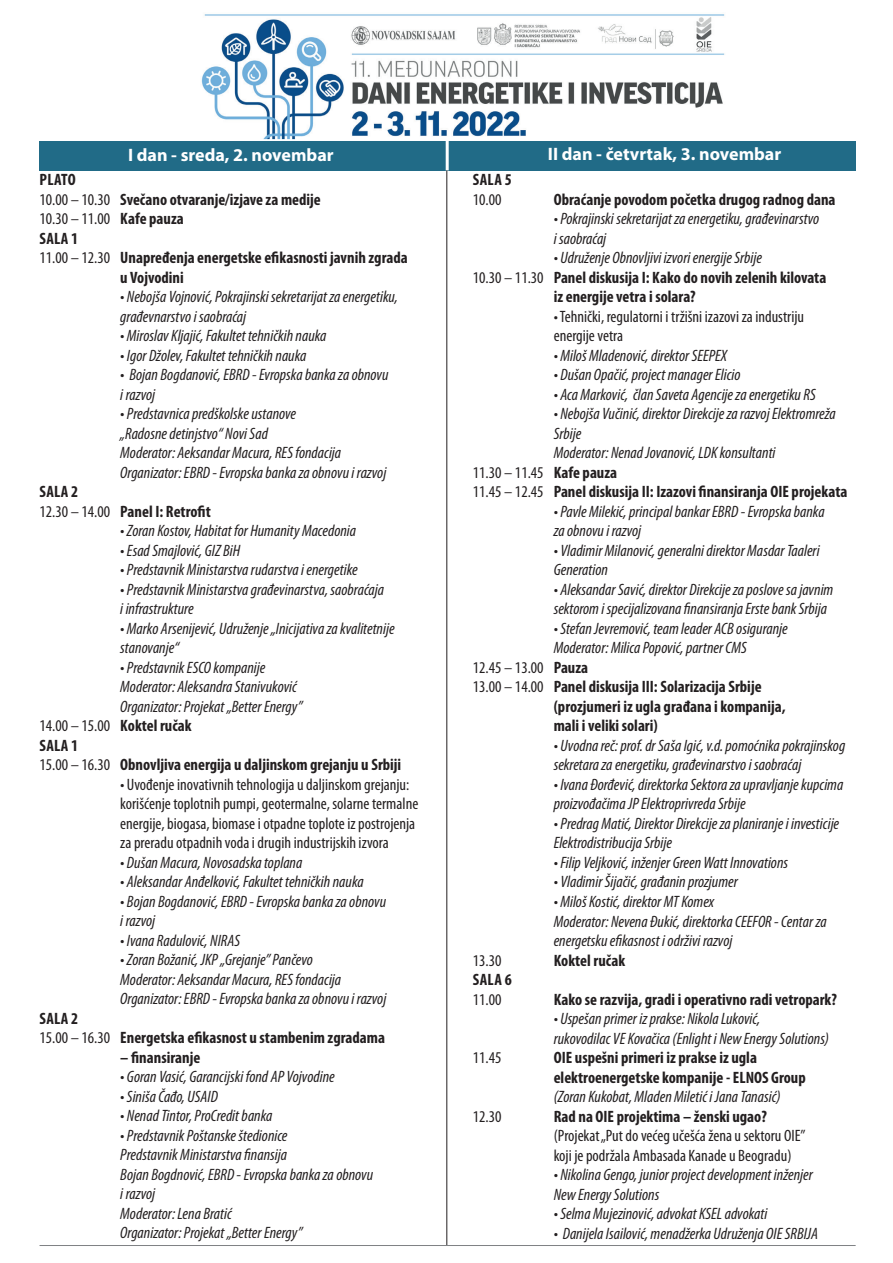
<style>
.page{position:relative;width:893px;height:1263px;background:#fff}
.page>*{position:absolute;margin:0;border:0;box-sizing:border-box;transform-origin:0 0}
.t1{font:700 18px "Myriad Pro";color:#fff}
.t2{font:italic condensed 16.5px/19.5px "Myriad Pro";color:#231f20}
.t3{font:700 condensed 16.5px/19.5px "Myriad Pro";color:#231f20}
.t4{font:condensed 16.5px/19.5px "Myriad Pro";color:#231f20}
.s1{font-weight:400}
.s2{font-weight:700}
.s3{font-style:italic}
</style>
<div class="page">
<img style="left:201px;top:14px;width:524px;height:124px">
<div style="left:40px;top:141px;width:408px;height:29px;background:#216b87"></div>
<div style="left:448px;top:141px;width:408px;height:29px;background:#216b87"></div>
<hr style="left:446px;top:151px;width:1px;height:1095px;background:#231f20">
<hr style="left:446px;top:141px;width:3px;height:29px;background:#fff">
<hr style="left:40px;top:1245px;width:816px;height:1px;background:#808285">
<p class="t1" style="left:128px;top:145px;width:207px">I dan - sreda, 2. novembar</p>
<p class="t3" style="left:40px;top:170px;width:38px">PLATO</p>
<p class="t3" style="left:40px;top:190px;width:283px"><span class="s1">10.00 – 10.30</span> Svečano otvaranje/izjave za medije</p>
<p class="t4" style="left:40px;top:209px;width:146px">10.30 – 11.00 <span class="s2">Kafe pauza</span></p>
<p class="t3" style="left:40px;top:229px;width:40px">SALA 1</p>
<p class="t3" style="left:40px;top:248px;width:370px"><span class="s1">11.00 – 12.30</span> Unapređenja energetske efikasnosti javnih zgrada</p>
<p class="t3" style="left:120px;top:268px;width:65px">u Vojvodini</p>
<p class="t2" style="left:120px;top:287px;width:279px">• Nebojša Vojnović, Pokrajinski sekretarijat za energetiku, građevnarstvo i saobraćaj</p>
<p class="t2" style="left:120px;top:326px;width:208px">• Miroslav Kljajić, Fakultet tehničkih nauka</p>
<p class="t2" style="left:120px;top:346px;width:188px">• Igor Džolev, Fakultet tehničkih nauka</p>
<p class="t2" style="left:120px;top:365px;width:270px">• Bojan Bogdanović, EBRD - Evropska banka za obnovu i razvoj</p>
<p class="t2" style="left:120px;top:404px;width:268px">• Predstavnica predškolske ustanove<br>„Radosne detinjstvo“ Novi Sad<br>Moderator: Aeksandar Macura, RES fondacija Organizator: EBRD - Evropska banka za obnovu i razvoj</p>
<p class="t3" style="left:40px;top:482px;width:173px">SALA 2<br><span class="s1">12.30 – 14.00</span> Panel I: Retrofit</p>
<p class="t2" style="left:120px;top:521px;width:237px">• Zoran Kostov, Habitat for Humanity Macedonia</p>
<p class="t2" style="left:120px;top:541px;width:122px">• Esad Smajlović, GIZ BiH</p>
<p class="t2" style="left:120px;top:560px;width:239px">• Predstavnik Ministarstva rudarstva i energetike</p>
<p class="t2" style="left:120px;top:580px;width:265px">• Predstavnik Ministarstva građevinarstva, saobraćaja i infrastrukture</p>
<p class="t2" style="left:120px;top:619px;width:276px">• Marko Arsenijević, Udruženje „Inicijativa za kvalitetnije stanovanje“</p>
<p class="t2" style="left:120px;top:658px;width:147px">• Predstavnik ESCO kompanije</p>
<p class="t2" style="left:120px;top:677px;width:178px">Moderator: Aleksandra Stanivuković</p>
<p class="t2" style="left:120px;top:697px;width:184px">Organizator: Projekat „Better Energy”</p>
<p class="t4" style="left:40px;top:716px;width:154px">14.00 – 15.00 <span class="s2">Koktel ručak</span></p>
<p class="t3" style="left:40px;top:736px;width:40px">SALA 1</p>
<p class="t3" style="left:40px;top:755px;width:363px"><span class="s1">15.00 – 16.30</span> Obnovljiva energija u daljinskom grejanju u Srbiji</p>
<p class="t4" style="left:120px;top:775px;width:300px"><span class="s3">•</span> Uvođenje inovativnih tehnologija u daljinskom grejanju: korišćenje toplotnih pumpi, geotermalne, solarne termalne energije, biogasa, biomase i otpadne toplote iz postrojenja za preradu otpadnih voda i drugih industrijskih izvora</p>
<p class="t2" style="left:120px;top:853px;width:184px">• Dušan Macura, Novosadska toplana</p>
<p class="t2" style="left:120px;top:872px;width:245px">• Aleksandar Anđelković, Fakultet tehničkih nauka</p>
<p class="t2" style="left:120px;top:892px;width:267px">• Bojan Bogdanović, EBRD - Evropska banka za obnovu i razvoj</p>
<p class="t2" style="left:120px;top:931px;width:121px">• Ivana Radulović, NIRAS</p>
<p class="t2" style="left:120px;top:950px;width:268px">• Zoran Božanić, JKP „Grejanje” Pančevo<br>Moderator: Aeksandar Macura, RES fondacija<br>Organizator: EBRD - Evropska banka za obnovu i razvoj</p>
<p class="t3" style="left:40px;top:1009px;width:347px">SALA 2<br><span class="s1">15.00 – 16.30</span> Energetska efikasnost u stambenim zgradama</p>
<p class="t3" style="left:120px;top:1048px;width:82px">– finansiranje</p>
<p class="t2" style="left:120px;top:1067px;width:216px">• Goran Vasić, Garancijski fond AP Vojvodine</p>
<p class="t2" style="left:120px;top:1087px;width:99px">• Siniša Čađo, USAID</p>
<p class="t2" style="left:120px;top:1106px;width:154px">• Nenad Tintor, ProCredit banka</p>
<p class="t2" style="left:120px;top:1126px;width:254px">• Predstavnik Poštanske štedionice<br>Predstavnik Ministarstva finansija<br>Bojan Bogdnović, EBRD - Evropska banka za obnovu i razvoj<br>Moderator: Lena Bratić<br>Organizator: Projekat „Better Energy”</p>
<p class="t1" style="left:548px;top:144px;width:235px">II dan - četvrtak, 3. novembar</p>
<p class="t3" style="left:473px;top:170px;width:40px">SALA 5</p>
<p class="t4" style="left:473px;top:190px;width:30px">10.00</p>
<p class="t3" style="left:554px;top:190px;width:283px">Obraćanje povodom početka drugog radnog dana</p>
<p class="t2" style="left:554px;top:209px;width:267px">• Pokrajinski sekretarijat za energetiku, građevinarstvo i saobraćaj</p>
<p class="t2" style="left:554px;top:248px;width:210px">• Udruženje Obnovljivi izvori energije Srbije</p>
<p class="t3" style="left:473px;top:268px;width:355px"><span class="s1">10.30 – 11.30</span> Panel diskusija I: Kako do novih zelenih kilovata</p>
<p class="t3" style="left:554px;top:287px;width:144px">iz energije vetra i solara?</p>
<p class="t4" style="left:554px;top:307px;width:252px">• Tehnički, regulatorni i tržišni izazovi za industriju energije vetra</p>
<p class="t2" style="left:554px;top:346px;width:175px">• Miloš Mladenović, direktor SEEPEX</p>
<p class="t2" style="left:554px;top:365px;width:188px">• Dušan Opačić, project manager Elicio</p>
<p class="t2" style="left:554px;top:385px;width:264px">• Aca Marković, član Saveta Agencije za energetiku RS</p>
<p class="t2" style="left:554px;top:404px;width:284px">• Nebojša Vučinić, direktor Direkcije za razvoj Elektromreža</p>
<p class="t2" style="left:554px;top:424px;width:29px">Srbije</p>
<p class="t2" style="left:554px;top:444px;width:223px">Moderator: Nenad Jovanović, LDK konsultanti</p>
<p class="t4" style="left:473px;top:463px;width:146px">11.30 – 11.45 <span class="s2">Kafe pauza</span></p>
<p class="t3" style="left:473px;top:482px;width:376px"><span class="s1">11.45 – 12.45</span> Panel diskusija II: Izazovi finansiranja OIE projekata</p>
<p class="t2" style="left:554px;top:502px;width:272px">• Pavle Milekić, principal bankar EBRD - Evropska banka za obnovu i razvoj</p>
<p class="t2" style="left:554px;top:541px;width:267px">• Vladimir Milanović, generalni direktor Masdar Taaleri<br>Generation</p>
<p class="t2" style="left:554px;top:580px;width:281px">• Aleksandar Savić, direktor Direkcije za poslove sa javnim sektorom i specijalizovana finansiranja Erste bank Srbija</p>
<p class="t2" style="left:554px;top:619px;width:236px">• Stefan Jevremović, team leader ACB osiguranje</p>
<p class="t2" style="left:554px;top:639px;width:195px">Moderator: Milica Popović, partner CMS</p>
<p class="t4" style="left:473px;top:658px;width:117px">12.45 – 13.00 <span class="s2">Pauza</span></p>
<p class="t3" style="left:473px;top:677px;width:290px"><span class="s1">13.00 – 14.00</span> Panel diskusija III: Solarizacija Srbije</p>
<p class="t3" style="left:554px;top:697px;width:233px">(prozjumeri iz ugla građana i kompanija,</p>
<p class="t3" style="left:554px;top:716px;width:106px">mali i veliki solari)</p>
<p class="t2" style="left:554px;top:736px;width:293px">• Uvodna reč: prof. dr Saša Igić, v.d. pomoćnika pokrajinskog sekretara za energetiku, građevinarstvo i saobraćaj</p>
<p class="t2" style="left:554px;top:775px;width:291px">• Ivana Đorđević, direktorka Sektora za upravljanje kupcima proizvođačima JP Elektroprivreda Srbije</p>
<p class="t2" style="left:554px;top:814px;width:287px">• Predrag Matić, Direktor Direkcije za planiranje i investicije<br>Elektrodistribucija Srbije</p>
<p class="t2" style="left:554px;top:853px;width:236px">• Filip Veljković, inženjer Green Watt Innovations</p>
<p class="t2" style="left:554px;top:873px;width:186px">• Vladimir Šijačić, građanin prozjumer</p>
<p class="t2" style="left:554px;top:892px;width:274px">• Miloš Kostić, direktor MT Komex<br>Moderator: Nevena Đukić, direktorka CEEFOR - Centar za energetsku efikasnost i održivi razvoj</p>
<p class="t4" style="left:473px;top:951px;width:30px">13.30</p>
<p class="t3" style="left:554px;top:950px;width:73px">Koktel ručak</p>
<p class="t3" style="left:473px;top:970px;width:40px">SALA 6</p>
<p class="t4" style="left:473px;top:990px;width:30px">11.00</p>
<p class="t3" style="left:554px;top:989px;width:285px">Kako se razvija, gradi i operativno radi vetropark?</p>
<p class="t2" style="left:554px;top:1009px;width:277px">• Uspešan primer iz prakse: Nikola Luković,<br>rukovodilac VE Kovačica (Enlight i New Energy Solutions)</p>
<p class="t4" style="left:473px;top:1048px;width:30px">11.45</p>
<p class="t3" style="left:554px;top:1048px;width:254px">OIE uspešni primeri iz prakse iz ugla elektroenergetske kompanije - ELNOS Group</p>
<p class="t2" style="left:554px;top:1087px;width:228px">(Zoran Kukobat, Mladen Miletić i Jana Tanasić)</p>
<p class="t4" style="left:473px;top:1107px;width:30px">12.30</p>
<p class="t3" style="left:554px;top:1106px;width:215px">Rad na OIE projektima – ženski ugao?</p>
<p class="t4" style="left:554px;top:1126px;width:253px">(Projekat „Put do većeg učešća žena u sektoru OIE” koji je podržala Ambasada Kanade u Beogradu)</p>
<p class="t2" style="left:554px;top:1165px;width:261px">• Nikolina Gengo, junior project development inženjer<br>New Energy Solutions</p>
<p class="t2" style="left:554px;top:1204px;width:215px">• Selma Mujezinović, advokat KSEL advokati</p>
<p class="t2" style="left:554px;top:1224px;width:266px">• Danijela Isailović, menadžerka Udruženja OIE SRBIJA</p>
</div>
